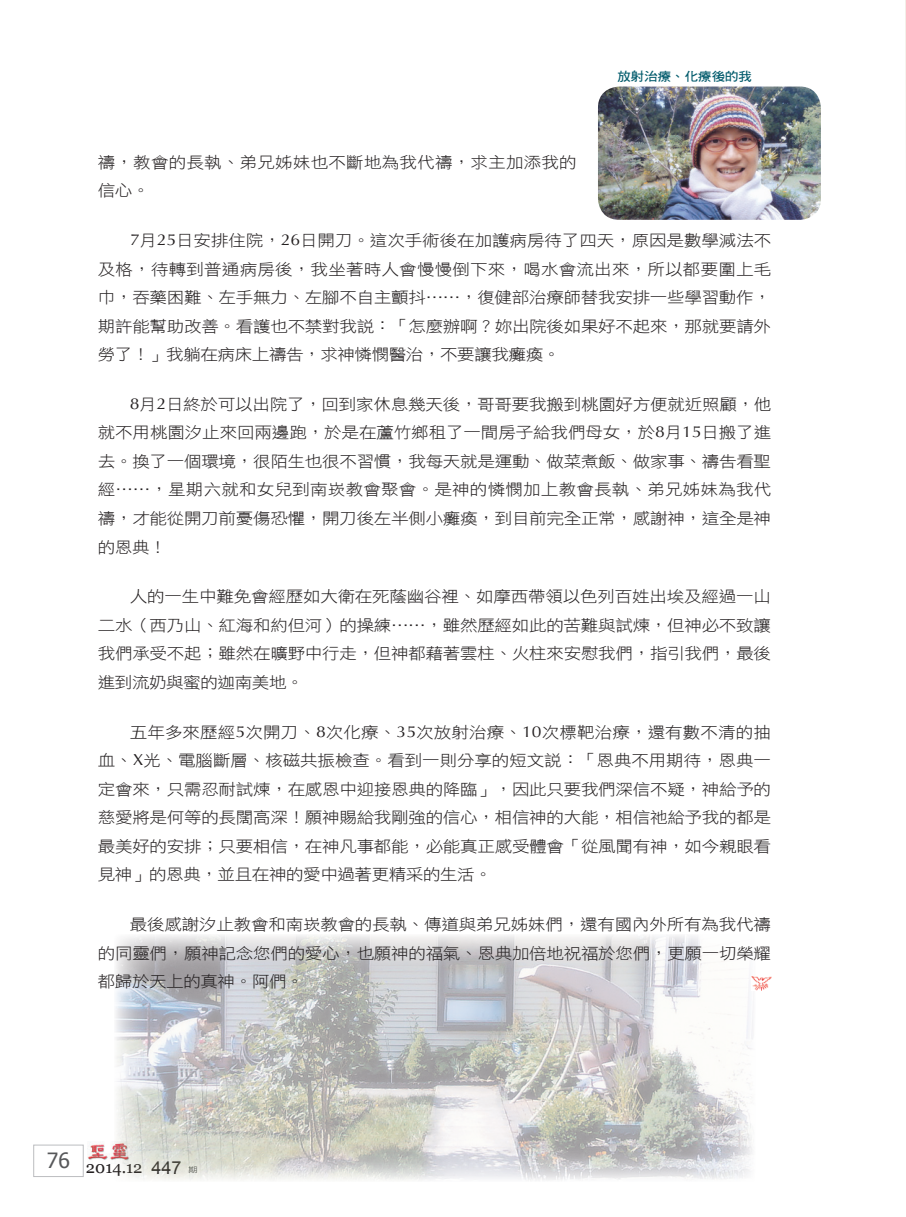
<style>
.page{position:relative;width:906px;height:1217px;background:#fff}
.page>*{position:absolute;margin:0;border:0;box-sizing:border-box;transform-origin:0 0}
.t1{font:16.5px "Georgia";color:#231f20}
.t2{font:15.75px/28.5px "DF Hei W3 WIN BF";letter-spacing:-.015em;color:#231f20;text-align:justify;scale:1.11 1}
.t3{font:15.75px/28.5px "DF Hei W3 WIN BF";letter-spacing:.01em;color:#231f20;scale:1.11 1}
.圖說{font:12.45px "DF Hei W7 WIN BF";letter-spacing:-.025em;color:#005a6b;scale:1.11 1}
.t4{font:7.5px "DF Hei W5 WIN BF";color:#57585a;scale:1.25 1}
.s1{font-family:"Optima"}
.s2{font-family:"Arial";font-size:18px}
</style>
<div class="page">
<div style="left:33px;top:1144px;width:50px;height:32px;border:1px solid #bcbdc0"></div>
<img style="left:88px;top:1144px;width:26px;height:16px">
<img style="left:114px;top:935px;width:639px;height:245px">
<hr style="left:905px;top:0;width:1px;height:252px;background:#d9c9b4">
<img style="left:752px;top:976px;width:19px;height:13px">
<img style="left:598px;top:86px;width:223px;height:134px">
<p class="圖說" style="left:617px;top:70px;width:123px">放射治療、化療後的我</p>
<p class="t3" style="left:98px;top:148px;width:433px">禱，教會的長執、弟兄姊妹也不斷地為我代禱，求主加添我的信心。</p>
<p class="t2" style="left:98px;top:226px;width:608px;text-indent:32px"><span class="s1">7</span>月<span class="s1">25</span>日安排住院，<span class="s1">26</span>日開刀。這次手術後在加護病房待了四天，原因是數學減法不及格，待轉到普通病房後，我坐著時人會慢慢倒下來，喝水會流出來，所以都要圍上毛巾，吞藥困難、左手無力、左腳不自主顫抖……，復健部治療師替我安排一些學習動作，期許能幫助改善。看護也不禁對我說：「怎麼辦啊？妳出院後如果好不起來，那就要請外勞了！」我躺在病床上禱告，求神憐憫醫治，不要讓我癱瘓。</p>
<p class="t2" style="left:98px;top:390px;width:608px;text-indent:32px"><span class="s1">8</span>月<span class="s1">2</span>日終於可以出院了，回到家休息幾天後，哥哥要我搬到桃園好方便就近照顧，他就不用桃園汐止來回兩邊跑，於是在蘆竹鄉租了一間房子給我們母女，於<span class="s1">8</span>月<span class="s1">15</span>日搬了進去。換了一個環境，很陌生也很不習慣，我每天就是運動、做菜煮飯、做家事、禱告看聖經……，星期六就和女兒到南崁教會聚會。是神的憐憫加上教會長執、弟兄姊妹為我代禱，才能從開刀前憂傷恐懼，開刀後左半側小癱瘓，到目前完全正常，感謝神，這全是神的恩典！</p>
<p class="t2" style="left:98px;top:582px;width:608px;text-indent:32px">人的一生中難免會經歷如大衛在死蔭幽谷裡、如摩西帶領以色列百姓出埃及經過一山二水（西乃山、紅海和約但河）的操練……，雖然歷經如此的苦難與試煉，但神必不致讓我們承受不起；雖然在曠野中行走，但神都藉著雲柱、火柱來安慰我們，指引我們，最後進到流奶與蜜的迦南美地。</p>
<p class="t2" style="left:98px;top:717px;width:608px;text-indent:32px">五年多來歷經<span class="s1">5</span>次開刀、<span class="s1">8</span>次化療、<span class="s1">35</span>次放射治療、<span class="s1">10</span>次標靶治療，還有數不清的抽血、<span class="s1">X</span>光、電腦斷層、核磁共振檢查。看到一則分享的短文說：「恩典不用期待，恩典一定會來，只需忍耐試煉，在感恩中迎接恩典的降臨」，因此只要我們深信不疑，神給予的慈愛將是何等的長闊高深！願神賜給我剛強的信心，相信神的大能，相信祂給予我的都是最美好的安排；只要相信，在神凡事都能，必能真正感受體會「從風聞有神，如今親眼看見神」的恩典，並且在神的愛中過著更精采的生活。</p>
<p class="t2" style="left:98px;top:909px;width:608px;text-indent:32px">最後感謝汐止教會和南崁教會的長執、傳道與弟兄姊妹們，還有國內外所有為我代禱的同靈們，願神記念您們的愛心，也願神的福氣、恩典加倍地祝福於您們，更願一切榮耀都歸於天上的真神。阿們。</p>
<p class="t1" style="left:47px;top:1156px;width:136px"><sup>76</sup> 2014.12 <span class="s2">447</span></p>
<p class="t4" style="left:188px;top:1165px;width:9px">期</p>
</div>
